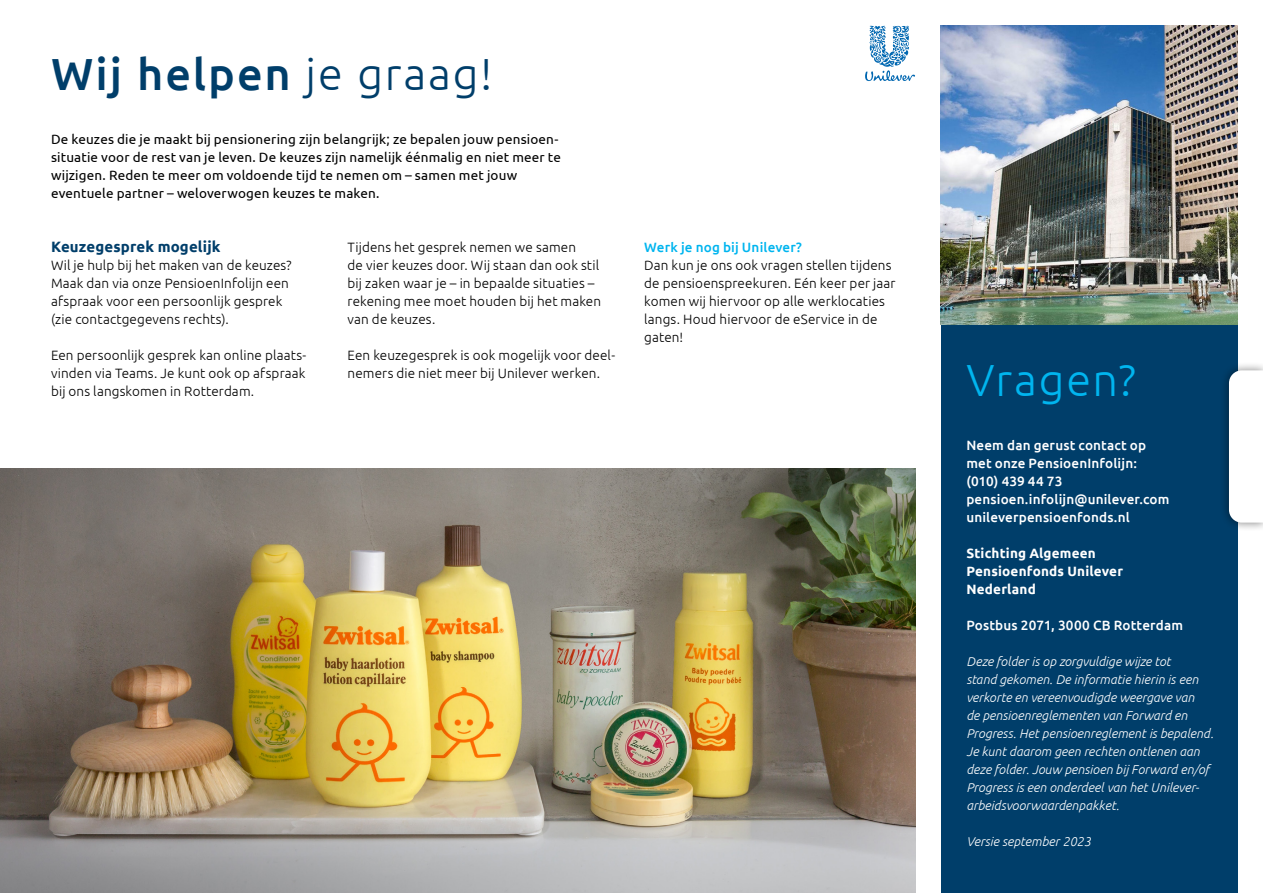
<style>
.page{position:relative;width:1263px;height:893px;background:#fff}
.page>*{position:absolute;margin:0;border:0;box-sizing:border-box;transform-origin:0 0}
.t1{font:500 45px "Ubuntu";letter-spacing:.045em;color:#003e6a}
.t2{font:300 45px "Ubuntu";letter-spacing:.04em;color:#00b5ef}
.t3{font:700 15px "Ubuntu";letter-spacing:.01em;color:#003e6a}
.t4{font:300 13.5px/18px "Ubuntu";letter-spacing:.01em;color:#000}
.t5{font:13.5px/18px "Ubuntu";letter-spacing:.01em;color:#000}
.t6{font:500 13.5px/18px "Ubuntu";letter-spacing:.01em;color:#fff}
.t7{font:700 13.5px/18px "Ubuntu";letter-spacing:.015em;color:#fff}
.t8{font:500 13.5px "Ubuntu";letter-spacing:.01em;color:#00b5ef}
.t9{font:italic 300 12.75px/18px "Ubuntu";letter-spacing:.005em;color:#fff}
.s1{font-weight:300}
</style>
<div class="page">
<img style="left:0;top:468px;width:915px;height:425px">
<div style="left:941px;top:324px;width:296px;height:569px;background:#003e6a"></div>
<img style="left:941px;top:26px;width:296px;height:298px">
<svg style="left:865px;top:26px;width:50px;height:55px"></svg>
<div style="left:1220px;top:361px;width:43px;height:171px;background:#000;opacity:.5"></div>
<svg style="left:1229px;top:370px;width:34px;height:153px"></svg>
<h1 class="t1" style="left:51px;top:46px;width:443px">Wij helpen <span class="s1">je graag!</span></h1>
<p class="t5" style="left:51px;top:130px;width:511px">De keuzes die je maakt bij pensionering zijn belangrijk; ze bepalen jouw pensioen&shy;situatie voor de rest van je leven. De keuzes zijn namelijk éénmalig en niet meer te wijzigen. Reden te meer om voldoende tijd te nemen om – samen met jouw eventuele partner – weloverwogen keuzes te maken.</p>
<p class="t3" style="left:51px;top:238px;width:171px">Keuzegesprek mogelijk</p>
<p class="t4" style="left:51px;top:256px;width:242px">Wil je hulp bij het maken van de keuzes?<br>Maak dan via onze PensioenInfolijn een afspraak voor een persoonlijk gesprek (zie contactgegevens rechts).</p>
<p class="t4" style="left:51px;top:346px;width:257px;text-align:justify">Een persoonlijk gesprek kan online plaats&shy;vinden via Teams. Je kunt ook op afspraak bij ons langskomen in Rotterdam.</p>
<p class="t4" style="left:348px;top:238px;width:255px">Tijdens het gesprek nemen we samen<br>de vier keuzes door. Wij staan dan ook stil bij zaken waar je – in bepaalde situaties – rekening mee moet houden bij het maken van de keuzes.</p>
<p class="t4" style="left:348px;top:346px;width:269px">Een keuzegesprek is ook mogelijk voor deel&shy;nemers die niet meer bij Unilever werken.</p>
<p class="t8" style="left:644px;top:239px;width:159px">Werk je nog bij Unilever?</p>
<p class="t4" style="left:644px;top:256px;width:253px">Dan kun je ons ook vragen stellen tijdens de pensioenspreekuren. Eén keer per jaar komen wij hiervoor op alle werklocaties langs. Houd hiervoor de eService in de gaten!</p>
<h1 class="t2" style="left:966px;top:353px;width:171px">Vragen?</h1>
<p class="t6" style="left:966px;top:436px;width:205px">Neem dan gerust contact op met onze PensioenInfolijn: (010) 439 44 73 pensioen.infolijn@unilever.com unileverpensioenfonds.nl</p>
<p class="t7" style="left:966px;top:544px;width:158px">Stichting Algemeen<br>Pensioenfonds Unilever<br>Nederland</p>
<p class="t6" style="left:966px;top:616px;width:218px">Postbus 2071, 3000 CB Rotterdam</p>
<p class="t9" style="left:966px;top:652px;width:249px">Deze folder is op zorgvuldige wijze tot<br>stand gekomen. De informatie hierin is een verkorte en vereenvoudigde weergave van<br>de pensioenreglementen van Forward en Progress. Het pensioenreglement is bepalend.<br>Je kunt daarom geen rechten ontlenen aan deze folder. Jouw pensioen bij Forward en/of Progress is een onderdeel van het Unilever&shy;arbeidsvoorwaardenpakket.</p>
<p class="t9" style="left:966px;top:832px;width:126px">Versie september 2023</p>
</div>
